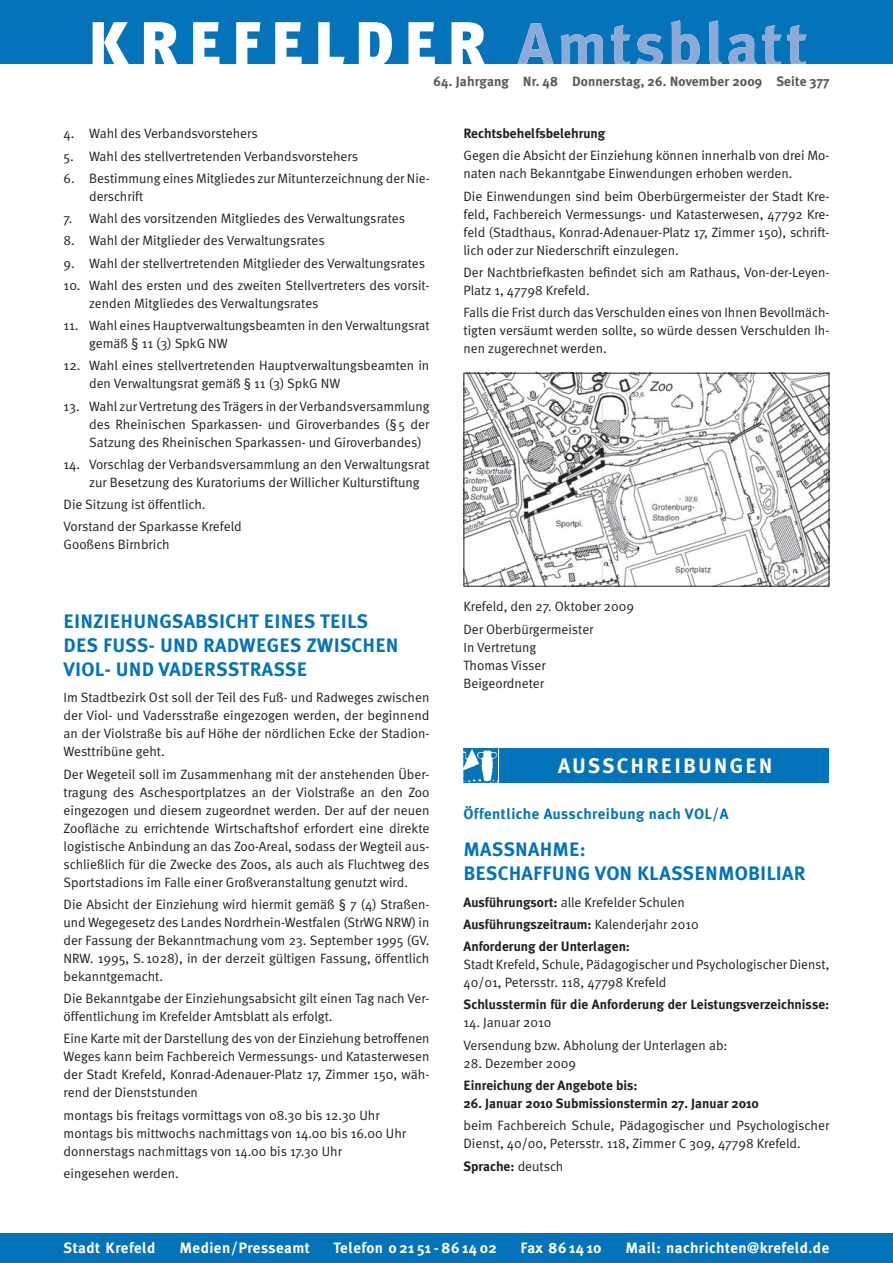
<style>
.page{position:relative;width:893px;height:1263px;background:#fff}
.page>*{position:absolute;margin:0;border:0;box-sizing:border-box;transform-origin:0 0}
.t1{font:700 21px "Meta Plus";letter-spacing:.1em;color:#fff}
.t2{font:700 19.5px/24px "Meta Plus";letter-spacing:.01em;color:#0473b9}
.t3{font:700 15px "Meta Plus";letter-spacing:.025em;color:#fff}
.t4{font:700 15px "Meta Plus";letter-spacing:.03em;color:#0473b9}
.t5{font:700 15px "Meta Plus";letter-spacing:.1em;color:#fff}
.t6{font:13.5px/18px "Meta Normal";color:#231f20}
.t7{font:700 13.5px/22.2px "Meta Plus";color:#231f20}
.t8{font:700 13.5px "Meta Plus";letter-spacing:.01em;color:#57585a}
.s1{font-family:"Meta Plus";font-weight:700}
.s2{font-family:"Meta Normal";font-weight:400}
</style>
<div class="page">
<div style="left:0;top:0;width:892px;height:64px;background:#0473b9"></div>
<svg style="left:93px;top:22px;width:392px;height:42px"></svg>
<svg style="left:517px;top:20px;width:289px;height:44px"></svg>
<div style="left:0;top:1233px;width:892px;height:30px;background:#0473b9"></div>
<div style="left:463px;top:748px;width:366px;height:34px;background:#0473b9"></div>
<hr style="left:497px;top:748px;width:2px;height:34px;background:#fff">
<img style="left:463px;top:749px;width:34px;height:33px">
<img style="left:465px;top:375px;width:362px;height:210px">
<div style="left:463px;top:373px;width:366px;height:214px;border:1px solid #231f20"></div>
<p class="t8" style="left:433px;top:76px;width:397px">64. Jahrgang Nr. 48 Donnerstag, 26. November 2009 Seite 377</p>
<p class="t6" style="left:64px;top:126px;width:196px">4. Wahl des Verbandsvorstehers</p>
<p class="t6" style="left:64px;top:148px;width:296px">5. Wahl des stellvertretenden Verbandsvorstehers</p>
<p class="t6" style="left:89px;top:170px;width:342px;text-indent:-26px">6. Bestimmung eines Mitgliedes zur Mitunterzeichnung der Nie&shy;derschrift</p>
<p class="t6" style="left:64px;top:210px;width:343px">7. Wahl des vorsitzenden Mitgliedes des Verwaltungsrates</p>
<p class="t6" style="left:64px;top:233px;width:263px">8. Wahl der Mitglieder des Verwaltungsrates</p>
<p class="t6" style="left:64px;top:255px;width:363px">9. Wahl der stellvertretenden Mitglieder des Verwaltungsrates</p>
<p class="t6" style="left:89px;top:277px;width:342px;text-indent:-26px">10. Wahl des ersten und des zweiten Stellvertreters des vorsit&shy;zenden Mitgliedes des Verwaltungsrates</p>
<p class="t6" style="left:89px;top:317px;width:342px;text-indent:-26px">11. Wahl eines Hauptverwaltungsbeamten in den Verwaltungsrat gemäß § 11 (3) SpkG NW</p>
<p class="t6" style="left:89px;top:358px;width:342px;text-indent:-26px">12. Wahl eines stellvertretenden Hauptverwaltungsbeamten in den Verwaltungsrat gemäß § 11 (3) SpkG NW</p>
<p class="t6" style="left:89px;top:398px;width:342px;text-align:justify;text-indent:-26px">13. Wahl zur Vertretung des Trägers in der Verbandsversammlung des Rheinischen Sparkassen- und Giroverbandes (§ 5 der Satzung des Rheinischen Sparkassen- und Giroverbandes)</p>
<p class="t6" style="left:89px;top:456px;width:342px;text-indent:-26px">14. Vorschlag der Verbandsversammlung an den Verwaltungsrat zur Besetzung des Kuratoriums der Willicher Kulturstiftung</p>
<p class="t6" style="left:64px;top:494px;width:179px;line-height:22.2px">Die Sitzung ist öffentlich.<br>Vorstand der Sparkasse Krefeld</p>
<p class="t6" style="left:64px;top:537px;width:108px">Gooßens Birnbrich</p>
<h2 class="t2" style="left:64px;top:610px;width:336px">EINZIEHUNGSABSICHT EINES TEILS<br>DES FUSS- UND RADWEGES ZWISCHEN<br>VIOL- UND VADERSSTRASSE</h2>
<p class="t6" style="left:64px;top:690px;width:367px;text-align:justify">Im Stadtbezirk Ost soll der Teil des Fuß- und Radweges zwischen der Viol- und Vadersstraße eingezogen werden, der beginnend an der Violstraße bis auf Höhe der nördlichen Ecke der Stadion-Westtribüne geht.</p>
<p class="t6" style="left:64px;top:766px;width:367px;text-align:justify">Der Wegeteil soll im Zusammenhang mit der anstehenden Über&shy;tragung des Aschesportplatzes an der Violstraße an den Zoo eingezogen und diesem zugeordnet werden. Der auf der neuen Zoofläche zu errichtende Wirtschaftshof erfordert eine direkte logistische Anbindung an das Zoo-Areal, sodass der Wegteil aus&shy;schließlich für die Zwecke des Zoos, als auch als Fluchtweg des Sportstadions im Falle einer Großveranstaltung genutzt wird.</p>
<p class="t6" style="left:64px;top:896px;width:367px;text-align:justify">Die Absicht der Einziehung wird hiermit gemäß § 7 (4) Straßen&shy;und Wegegesetz des Landes Nordrhein-Westfalen (StrWG NRW) in der Fassung der Bekanntmachung vom 23. September 1995 (GV.<br>NRW. 1995, S. 1028), in der derzeit gültigen Fassung, öffentlich bekanntgemacht.</p>
<p class="t6" style="left:64px;top:990px;width:367px">Die Bekanntgabe der Einziehungsabsicht gilt einen Tag nach Ver&shy;öffentlichung im Krefelder Amtsblatt als erfolgt.</p>
<p class="t6" style="left:64px;top:1031px;width:367px;text-align:justify">Eine Karte mit der Darstellung des von der Einziehung betroffenen Weges kann beim Fachbereich Vermessungs- und Katasterwesen der Stadt Krefeld, Konrad-Adenauer-Platz 17, Zimmer 150, wäh&shy;rend der Dienststunden</p>
<p class="t6" style="left:64px;top:1107px;width:344px">montags bis freitags vormittags von 08.30 bis 12.30 Uhr montags bis mittwochs nachmittags von 14.00 bis 16.00 Uhr donnerstags nachmittags von 14.00 bis 17.30 Uhr</p>
<p class="t6" style="left:64px;top:1165px;width:117px">eingesehen werden.</p>
<p class="t7" style="left:463px;top:123px;width:143px">Rechtsbehelfsbelehrung</p>
<p class="t6" style="left:463px;top:148px;width:367px">Gegen die Absicht der Einziehung können innerhalb von drei Mo&shy;naten nach Bekanntgabe Einwendungen erhoben werden.</p>
<p class="t6" style="left:463px;top:188px;width:367px;text-align:justify">Die Einwendungen sind beim Oberbürgermeister der Stadt Kre&shy;feld, Fachbereich Vermessungs- und Katasterwesen, 47792 Kre&shy;feld (Stadthaus, Konrad-Adenauer-Platz 17, Zimmer 150), schrift&shy;lich oder zur Niederschrift einzulegen.</p>
<p class="t6" style="left:463px;top:264px;width:367px">Der Nachtbriefkasten befindet sich am Rathaus, Von-der-Leyen-<br>Platz 1, 47798 Krefeld.</p>
<p class="t6" style="left:463px;top:304px;width:367px;text-align:justify">Falls die Frist durch das Verschulden eines von Ihnen Bevollmäch&shy;tigten versäumt werden sollte, so würde dessen Verschulden Ih&shy;nen zugerechnet werden.</p>
<p class="t6" style="left:463px;top:597px;width:172px;line-height:22.2px">Krefeld, den 27. Oktober 2009<br>Der Oberbürgermeister</p>
<p class="t6" style="left:463px;top:639px;width:84px">In Vertretung<br>Thomas Visser<br>Beigeordneter</p>
<h1 class="t1" style="left:558px;top:758px;width:216px">AUSSCHREIBUNGEN</h1>
<p class="t4" style="left:463px;top:808px;width:266px">Öffentliche Ausschreibung nach VOL/A</p>
<h2 class="t2" style="left:463px;top:839px;width:343px">MASSNAHME:<br>BESCHAFFUNG VON KLASSENMOBILIAR</h2>
<p class="t6" style="left:463px;top:894px;width:223px"><span class="s1">Ausführungsort:</span> alle Krefelder Schulen</p>
<p class="t7" style="left:463px;top:914px;width:237px">Ausführungszeitraum: <span class="s2">Kalenderjahr 2010<br></span>Anforderung der Unterlagen:</p>
<p class="t6" style="left:463px;top:957px;width:367px">Stadt Krefeld, Schule, Pädagogischer und Psychologischer Dienst,<br>40/01, Petersstr. 118, 47798 Krefeld</p>
<p class="t7" style="left:463px;top:994px;width:367px">Schlusstermin für die Anforderung der Leistungsverzeichnisse:</p>
<p class="t6" style="left:463px;top:1013px;width:265px;line-height:22.2px">14. Januar 2010<br>Versendung bzw. Abholung der Unterlagen ab:</p>
<p class="t6" style="left:463px;top:1055px;width:114px">28. Dezember 2009</p>
<p class="t7" style="left:463px;top:1075px;width:176px">Einreichung der Angebote bis:</p>
<p class="t7" style="left:463px;top:1093px;width:297px">26. Januar 2010 Submissionstermin 27. Januar 2010</p>
<p class="t6" style="left:463px;top:1118px;width:367px">beim Fachbereich Schule, Pädagogischer und Psychologischer<br>Dienst, 40/00, Petersstr. 118, Zimmer C 309, 47798 Krefeld.</p>
<p class="t7" style="left:463px;top:1155px;width:101px">Sprache: <span class="s2">deutsch</span></p>
<p class="t3" style="left:64px;top:1242px;width:93px">Stadt Krefeld</p>
<p class="t3" style="left:179px;top:1242px;width:132px">Medien/Presseamt</p>
<p class="t3" style="left:333px;top:1242px;width:165px">Telefon 0 21 51 - 86 14 02</p>
<p class="t3" style="left:520px;top:1242px;width:82px">Fax 86 14 10</p>
<p class="t3" style="left:625px;top:1242px;width:205px">Mail: nachrichten@krefeld.de</p>
<p class="t5" style="left:386px;top:1242px;width:122px">www.krefeld.de</p>
</div>
